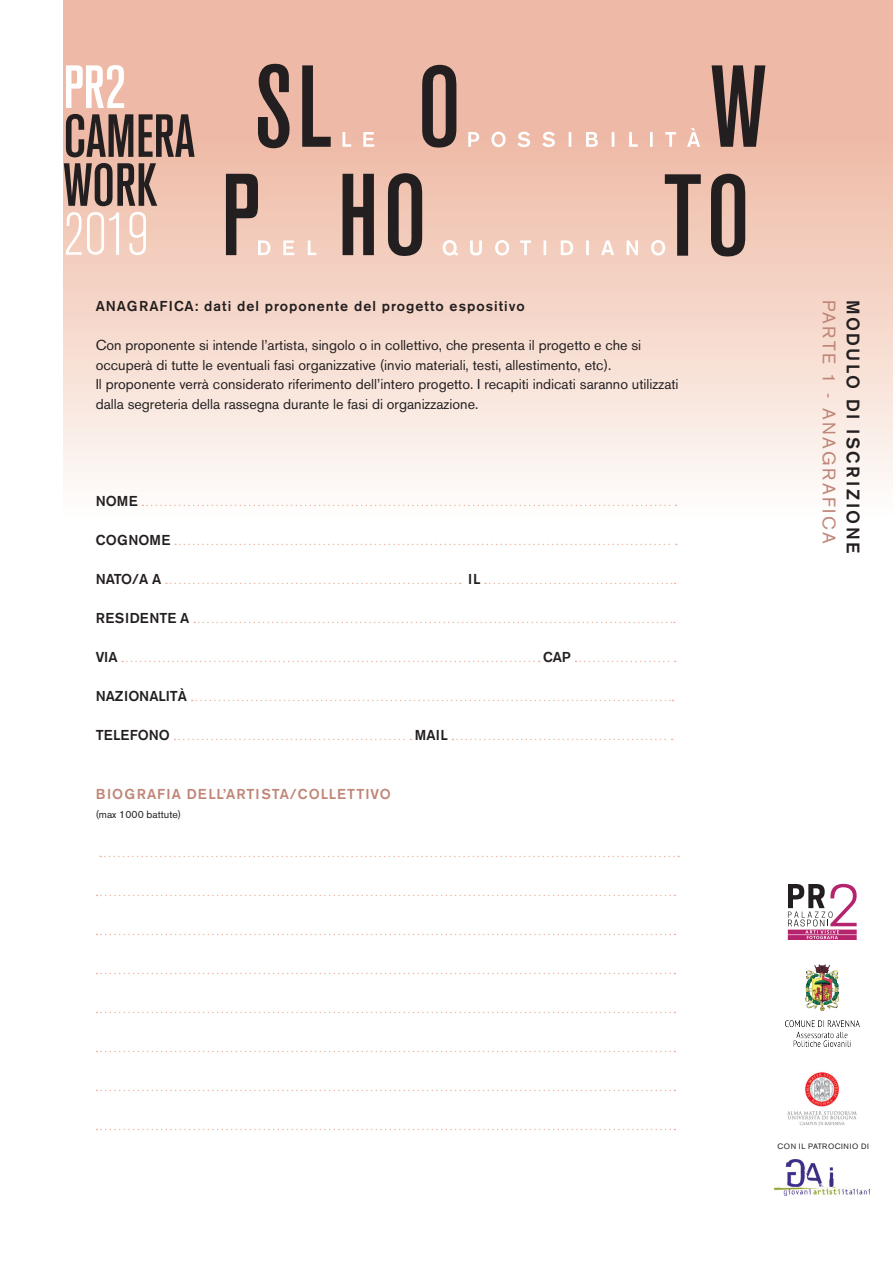
<style>
.page{position:relative;width:893px;height:1263px;background:#fff}
.page>*{position:absolute;margin:0;border:0;box-sizing:border-box;transform-origin:0 0}
.t1{font:500 18px "Akzidenz Grotesk BE";letter-spacing:.13em;color:#231f20}
.t2{font:18px "Akzidenz Grotesk BE";letter-spacing:.13em;color:#c08678}
.t3{font:14.25px/19.5px "Akzidenz Grotesk BE";color:#231f20}
.t4{font:500 14.25px "Akzidenz Grotesk BE";letter-spacing:.07em;color:#231f20}
.t5{font:500 14.25px "Akzidenz Grotesk BE";letter-spacing:.04em;color:#231f20}
.t6{font:500 14.25px "Akzidenz Grotesk BE";letter-spacing:.07em;color:#c08678}
.t7{font:500 14.25px "Akzidenz Grotesk BE";color:#231f20}
.t8{font:500 14.25px "Akzidenz Grotesk BE";letter-spacing:.02em;color:#231f20}
.t9{font:10.5px "Akzidenz Grotesk BE";color:#231f20}
.t10{font:7.65px "Akzidenz Grotesk BE";letter-spacing:.07em;color:#231f20}
</style>
<div class="page">
<svg style="left:64px;top:0;width:829px;height:507px;background:#f4d3c6"></svg>
<svg style="left:258px;top:64px;width:73px;height:84px;background:#97776c"></svg>
<svg style="left:343px;top:173px;width:79px;height:83px;background:#7f6a63"></svg>
<svg style="left:422px;top:65px;width:34px;height:83px;background:#6c5750"></svg>
<svg style="left:712px;top:65px;width:53px;height:82px;background:#735c55"></svg>
<svg style="left:343px;top:132px;width:31px;height:15px"></svg>
<svg style="left:468px;top:128px;width:232px;height:19px;background:#f1c6b7"></svg>
<svg style="left:226px;top:173px;width:90px;height:82px;background:#c7a699"></svg>
<svg style="left:443px;top:174px;width:302px;height:83px;background:#d9b5a6"></svg>
<svg style="left:66px;top:212px;width:80px;height:43px"></svg>
<svg style="left:64px;top:163px;width:93px;height:43px;background:#7f6860"></svg>
<svg style="left:66px;top:114px;width:129px;height:43px;background:#80665e"></svg>
<svg style="left:66px;top:65px;width:58px;height:43px"></svg>
<svg style="left:142px;top:505px;width:534px;height:1px"></svg>
<svg style="left:175px;top:544px;width:502px;height:1px"></svg>
<svg style="left:166px;top:583px;width:295px;height:1px"></svg>
<svg style="left:485px;top:583px;width:191px;height:1px"></svg>
<svg style="left:194px;top:622px;width:481px;height:1px"></svg>
<svg style="left:122px;top:661px;width:418px;height:1px"></svg>
<svg style="left:575px;top:661px;width:101px;height:1px"></svg>
<svg style="left:192px;top:700px;width:482px;height:1px"></svg>
<svg style="left:175px;top:739px;width:236px;height:1px"></svg>
<svg style="left:452px;top:739px;width:221px;height:1px"></svg>
<svg style="left:100px;top:856px;width:579px;height:1px"></svg>
<svg style="left:96px;top:895px;width:579px;height:1px"></svg>
<svg style="left:96px;top:934px;width:579px;height:1px"></svg>
<svg style="left:96px;top:973px;width:579px;height:1px"></svg>
<svg style="left:96px;top:1012px;width:579px;height:1px"></svg>
<svg style="left:96px;top:1051px;width:579px;height:1px"></svg>
<svg style="left:96px;top:1090px;width:579px;height:1px"></svg>
<svg style="left:96px;top:1129px;width:579px;height:1px"></svg>
<img style="left:787px;top:1072px;width:70px;height:54px">
<img style="left:775px;top:1159px;width:94px;height:36px">
<svg style="left:788px;top:884px;width:69px;height:56px"></svg>
<img style="left:785px;top:964px;width:74px;height:82px">
<p class="t4" style="left:96px;top:297px;width:431px">ANAGRAFICA: dati del proponente del progetto espositivo</p>
<p class="t3" style="left:96px;top:335px;width:547px">Con proponente si intende l’artista, singolo o in collettivo, che presenta il progetto e che si occuperà di tutte le eventuali fasi organizzative (invio materiali, testi, allestimento, etc).</p>
<p class="t3" style="left:96px;top:374px;width:584px">Il proponente verrà considerato riferimento dell’intero progetto. I recapiti indicati saranno utilizzati dalla segreteria della rassegna durante le fasi di organizzazione.</p>
<p class="t5" style="left:96px;top:492px;width:44px">NOME</p>
<p class="t8" style="left:96px;top:531px;width:76px">COGNOME</p>
<p class="t5" style="left:96px;top:570px;width:67px">NATO/A A</p>
<p class="t5" style="left:468px;top:570px;width:14px">IL</p>
<p class="t5" style="left:96px;top:609px;width:95px">RESIDENTE A</p>
<p class="t5" style="left:96px;top:648px;width:23px">VIA</p>
<p class="t5" style="left:543px;top:648px;width:29px">CAP</p>
<p class="t7" style="left:96px;top:687px;width:93px">NAZIONALITÀ</p>
<p class="t7" style="left:96px;top:726px;width:76px">TELEFONO</p>
<p class="t5" style="left:415px;top:726px;width:34px">MAIL</p>
<p class="t6" style="left:96px;top:785px;width:297px">BIOGRAFIA DELL’ARTISTA/COLLETTIVO</p>
<p class="t9" style="left:96px;top:808px;width:87px">(max 1000 battute)</p>
<p class="t2" style="left:840px;top:300px;width:245px;rotate:90deg">PARTE 1 - ANAGRAFICA</p>
<p class="t1" style="left:864px;top:300px;width:255px;rotate:90deg">MODULO DI ISCRIZIONE</p>
<p class="t10" style="left:777px;top:1142px;width:93px">CON IL PATROCINIO DI</p>
</div>
